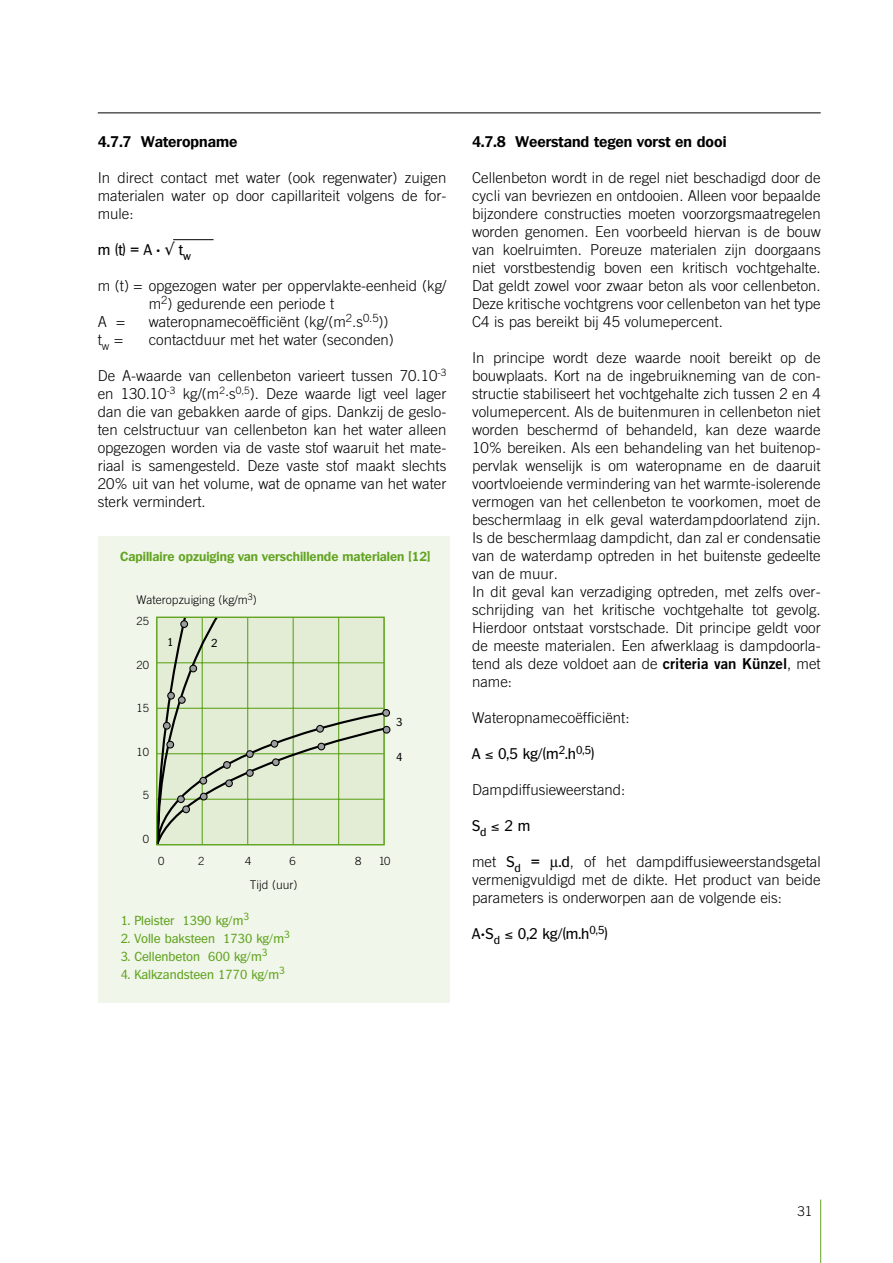
<style>
.page{position:relative;width:893px;height:1263px;background:#fff}
.page>*{position:absolute;margin:0;border:0;box-sizing:border-box;transform-origin:0 0}
.t1{font:300 15px/18px "Trade Gothic";color:#000;text-align:justify}
.t2{font:15px "Plymouth";color:#000}
.t3{font:700 15px "Plymouth";color:#000}
.t4{font:300 15px "Trade Gothic LT";color:#000}
.t5{font:300 13.5px "Trade Gothic";color:#000}
.t6{font:12.75px "Plymouth";color:#62a422}
.t7{font:700 12.75px "Plymouth";color:#62a422}
.t8{font:300 12px "Trade Gothic";color:#000}
.t9{font:300 11.25px "Trade Gothic";color:#000}
.t10{font:11.25px "Plymouth";color:#000}
.s1{font-size:16.5px}
.s2{font-family:"Trade Gothic Bold Two";font-weight:400}
.s3{font-family:"Plymouth";font-weight:400}
</style>
<div class="page">
<hr style="left:98px;top:113px;width:723px;height:1px;background:#000">
<div style="left:98px;top:536px;width:351px;height:466px;background:#f1f6ea"></div>
<svg style="left:156px;top:616px;width:229px;height:230px;background:#d5e1c6"></svg>
<div style="left:156px;top:617px;width:229px;height:228px;border:1px solid #62a422"></div>
<div style="left:181px;top:621px;width:7px;height:6px;background:#9c9d9f;border-radius:50%"></div>
<div style="left:180px;top:620px;width:8px;height:8px;border:1px solid #000;border-radius:50%"></div>
<div style="left:168px;top:692px;width:6px;height:7px;background:#9c9d9f;border-radius:50%"></div>
<div style="left:167px;top:692px;width:8px;height:8px;border:1px solid #000;border-radius:50%"></div>
<div style="left:190px;top:665px;width:7px;height:7px;background:#9c9d9f;border-radius:50%"></div>
<div style="left:189px;top:665px;width:8px;height:7px;border:1px solid #000;border-radius:50%"></div>
<div style="left:178px;top:697px;width:7px;height:6px;background:#9c9d9f;border-radius:50%"></div>
<div style="left:178px;top:696px;width:8px;height:8px;border:1px solid #000;border-radius:50%"></div>
<div style="left:163px;top:722px;width:7px;height:7px;background:#9c9d9f;border-radius:50%"></div>
<div style="left:163px;top:722px;width:8px;height:8px;border:1px solid #000;border-radius:50%"></div>
<div style="left:167px;top:741px;width:7px;height:7px;background:#9c9d9f;border-radius:50%"></div>
<div style="left:166px;top:741px;width:8px;height:7px;border:1px solid #000;border-radius:50%"></div>
<svg style="left:179px;top:797px;width:4px;height:4px"></svg>
<div style="left:177px;top:795px;width:8px;height:8px;border:1px solid #000;border-radius:50%"></div>
<div style="left:183px;top:806px;width:6px;height:7px;background:#9c9d9f;border-radius:50%"></div>
<div style="left:182px;top:805px;width:8px;height:8px;border:1px solid #000;border-radius:50%"></div>
<div style="left:200px;top:777px;width:7px;height:7px;background:#9c9d9f;border-radius:50%"></div>
<div style="left:199px;top:777px;width:8px;height:8px;border:1px solid #000;border-radius:50%"></div>
<div style="left:200px;top:793px;width:7px;height:7px;background:#9c9d9f;border-radius:50%"></div>
<div style="left:200px;top:793px;width:8px;height:7px;border:1px solid #000;border-radius:50%"></div>
<svg style="left:225px;top:763px;width:4px;height:4px"></svg>
<div style="left:223px;top:761px;width:8px;height:8px;border:1px solid #000;border-radius:50%"></div>
<div style="left:226px;top:780px;width:6px;height:7px;background:#9c9d9f;border-radius:50%"></div>
<div style="left:225px;top:779px;width:8px;height:8px;border:1px solid #000;border-radius:50%"></div>
<svg style="left:248px;top:752px;width:4px;height:4px"></svg>
<div style="left:246px;top:750px;width:8px;height:8px;border:1px solid #000;border-radius:50%"></div>
<svg style="left:248px;top:771px;width:4px;height:4px"></svg>
<div style="left:246px;top:769px;width:8px;height:8px;border:1px solid #000;border-radius:50%"></div>
<div style="left:271px;top:740px;width:7px;height:7px;background:#9c9d9f;border-radius:50%"></div>
<div style="left:271px;top:740px;width:7px;height:8px;border:1px solid #000;border-radius:50%"></div>
<div style="left:273px;top:759px;width:6px;height:7px;background:#9c9d9f;border-radius:50%"></div>
<div style="left:272px;top:758px;width:8px;height:8px;border:1px solid #000;border-radius:50%"></div>
<div style="left:317px;top:725px;width:6px;height:7px;background:#9c9d9f;border-radius:50%"></div>
<div style="left:316px;top:725px;width:8px;height:8px;border:1px solid #000;border-radius:50%"></div>
<div style="left:318px;top:743px;width:7px;height:7px;background:#9c9d9f;border-radius:50%"></div>
<div style="left:317px;top:743px;width:8px;height:7px;border:1px solid #000;border-radius:50%"></div>
<div style="left:383px;top:709px;width:6px;height:7px;background:#9c9d9f;border-radius:50%"></div>
<div style="left:382px;top:709px;width:8px;height:8px;border:1px solid #000;border-radius:50%"></div>
<div style="left:383px;top:726px;width:7px;height:7px;background:#9c9d9f;border-radius:50%"></div>
<div style="left:383px;top:726px;width:7px;height:8px;border:1px solid #000;border-radius:50%"></div>
<hr style="left:820px;top:1199px;width:1px;height:64px;background:#62a422">
<hr style="left:173px;top:239px;width:41px;height:1px;background:#000">
<p class="t3" style="left:98px;top:132px;width:141px">4.7.7 Wateropname</p>
<p class="t1" style="left:98px;top:168px;width:350px">In direct contact met water (ook regenwater) zuigen materialen water op door capillariteit volgens de for&shy;mule:</p>
<p class="t2" style="left:98px;top:240px;width:95px">m (t) = A ● <span class="s1">√</span> t<sub>w</sub></p>
<p class="t1" style="left:98px;top:276px;width:350px">m (t) = opgezogen water per oppervlakte-eenheid (kg/</p>
<p class="t1" style="left:149px;top:294px;width:187px">m<sup>2</sup>) gedurende een periode t</p>
<p class="t1" style="left:98px;top:312px;width:29px">A =</p>
<p class="t1" style="left:149px;top:312px;width:241px">wateropnamecoëfficiënt (kg/(m<sup>2</sup>.s<sup>0.5</sup>))</p>
<p class="t1" style="left:98px;top:330px;width:27px">t<sub>w</sub> =</p>
<p class="t1" style="left:149px;top:330px;width:247px">contactduur met het water (seconden)</p>
<p class="t1" style="left:98px;top:366px;width:350px">De A-waarde van cellenbeton varieert tussen 70.10<sup>-3 </sup>en 130.10<sup>-3</sup> kg/(m<sup>2</sup>.s<sup>0,5</sup>). Deze waarde ligt veel lager dan die van gebakken aarde of gips. Dankzij de geslo&shy;ten celstructuur van cellenbeton kan het water alleen opgezogen worden via de vaste stof waaruit het mate&shy;riaal is samengesteld. Deze vaste stof maakt slechts 20% uit van het volume, wat de opname van het water sterk vermindert.</p>
<p class="t7" style="left:120px;top:549px;width:312px">Capillaire opzuiging van verschillende materialen [12]</p>
<p class="t8" style="left:137px;top:592px;width:121px">Wateropzuiging (kg/m<sup>3</sup>)</p>
<p class="t9" style="left:136px;top:615px;width:14px">25</p>
<p class="t9" style="left:136px;top:658px;width:14px">20</p>
<p class="t9" style="left:136px;top:702px;width:14px">15</p>
<p class="t9" style="left:136px;top:745px;width:14px">10</p>
<p class="t9" style="left:143px;top:789px;width:8px">5</p>
<p class="t9" style="left:143px;top:832px;width:8px">0</p>
<p class="t10" style="left:167px;top:636px;width:8px">1</p>
<p class="t10" style="left:211px;top:636px;width:8px">2</p>
<p class="t10" style="left:396px;top:716px;width:8px">3</p>
<p class="t10" style="left:396px;top:750px;width:8px">4</p>
<p class="t9" style="left:158px;top:854px;width:8px">0</p>
<p class="t9" style="left:198px;top:854px;width:8px">2</p>
<p class="t9" style="left:245px;top:854px;width:8px">4</p>
<p class="t9" style="left:290px;top:854px;width:8px">6</p>
<p class="t9" style="left:355px;top:854px;width:8px">8</p>
<p class="t9" style="left:379px;top:854px;width:13px">10</p>
<p class="t8" style="left:250px;top:878px;width:49px">Tijd (uur)</p>
<p class="t6" style="left:121px;top:912px;width:130px">1. Pleister 1390 kg/m<sup>3</sup></p>
<p class="t6" style="left:121px;top:930px;width:171px">2. Volle baksteen 1730 kg/m<sup>3</sup></p>
<p class="t6" style="left:121px;top:948px;width:149px">3. Cellenbeton 600 kg/m<sup>3</sup></p>
<p class="t6" style="left:121px;top:966px;width:166px">4. Kalkzandsteen 1770 kg/m<sup>3</sup></p>
<p class="t3" style="left:472px;top:132px;width:256px">4.7.8 Weerstand tegen vorst en dooi</p>
<p class="t1" style="left:472px;top:168px;width:350px">Cellenbeton wordt in de regel niet beschadigd door de cycli van bevriezen en ontdooien. Alleen voor bepaalde bijzondere constructies moeten voorzorgsmaatregelen worden genomen. Een voorbeeld hiervan is de bouw van koelruimten. Poreuze materialen zijn doorgaans niet vorstbestendig boven een kritisch vochtgehalte.<br>Dat geldt zowel voor zwaar beton als voor cellenbeton.<br>Deze kritische vochtgrens voor cellenbeton van het type C4 is pas bereikt bij 45 volumepercent.</p>
<p class="t1" style="left:472px;top:348px;width:350px;text-align:left">In principe wordt deze waarde nooit bereikt op de bouwplaats. Kort na de ingebruikneming van de con&shy;structie stabiliseert het vochtgehalte zich tussen 2 en 4 volumepercent. Als de buitenmuren in cellenbeton niet worden beschermd of behandeld, kan deze waarde 10% bereiken. Als een behandeling van het buitenop&shy;pervlak wenselijk is om wateropname en de daaruit voortvloeiende vermindering van het warmte-isolerende vermogen van het cellenbeton te voorkomen, moet de beschermlaag in elk geval waterdampdoorlatend zijn.<br>Is de beschermlaag dampdicht, dan zal er condensatie van de waterdamp optreden in het buitenste gedeelte van de muur.<br>In dit geval kan verzadiging optreden, met zelfs over&shy;schrijding van het kritische vochtgehalte tot gevolg.<br>Hierdoor ontstaat vorstschade. Dit principe geldt voor de meeste materialen. Een afwerklaag is dampdoorla&shy;tend als deze voldoet aan de <span class="s2">criteria van Künzel</span>, met name:</p>
<p class="t1" style="left:472px;top:708px;width:159px">Wateropnamecoëfficiënt:</p>
<p class="t2" style="left:472px;top:744px;width:124px">A ≤ 0,5 kg/(m<sup>2</sup>.h<sup>0,5</sup>)</p>
<p class="t4" style="left:472px;top:780px;width:155px">Dampdiffusieweerstand:</p>
<p class="t2" style="left:472px;top:816px;width:60px">S<sub>d</sub> ≤ 2 m</p>
<p class="t1" style="left:472px;top:852px;width:69px">met <span class="s3">S</span><sub>d</sub> <span class="s3">=</span></p>
<p class="t1" style="left:472px;top:852px;width:350px;text-indent:87px"><span class="s3">.d</span>, of het dampdiffusieweerstandsgetal vermenigvuldigd met de dikte. Het product van beide parameters is onderworpen aan de volgende eis:</p>
<p class="t2" style="left:472px;top:924px;width:137px">A ● S<sub>d</sub> ≤ 0,2 kg/(m.h<sup>0,5</sup>)</p>
<p class="t5" style="left:797px;top:1203px;width:17px">31</p>
</div>
